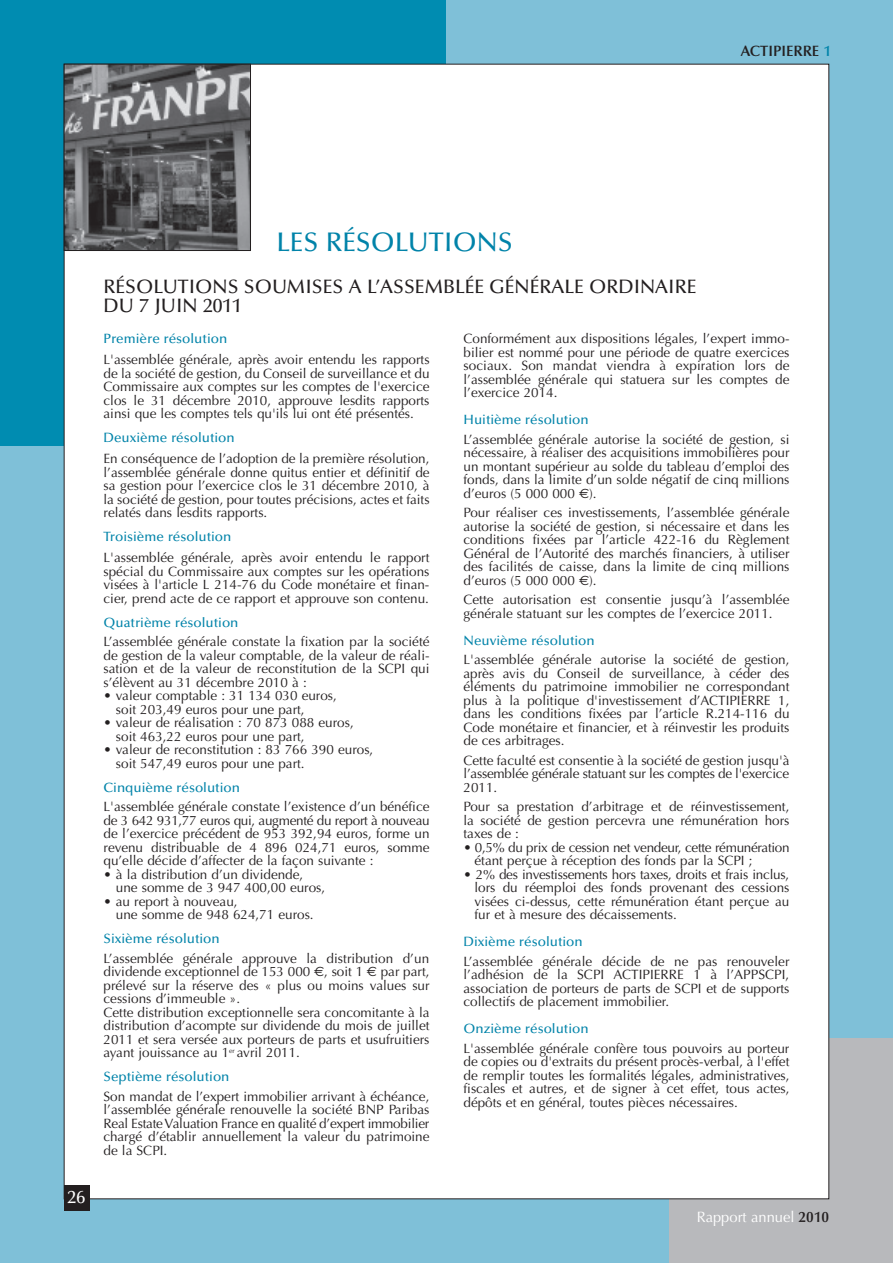
<style>
.page{position:relative;width:893px;height:1263px;background:#fff}
.page>*{position:absolute;margin:0;border:0;box-sizing:border-box;transform-origin:0 0}
.t1{font:500 27px "Optima";color:#0083a9}
.t2{font:500 19.5px/19.5px "Optima";color:#231f20}
.t3{font:500 18px "Optima";color:#fff}
.t4{font:15px "Optima";color:#fff}
.t5{font:600 15px "Optima";color:#231f20}
.t6{font:13.5px/13.5px "Optima";color:#231f20;text-align:justify}
.t7{font:500 13.5px "Optima";color:#0083a9}
.t8{font:13.5px/13.5px "Optima";letter-spacing:-.02em;color:#231f20}
.s1{color:#0083a9}
.s2{font-family:"Euro Sans"}
.s3{font-weight:600;color:#231f20}
</style>
<div class="page">
<div style="left:0;top:0;width:446px;height:64px;background:#008cb1"></div>
<div style="left:446px;top:0;width:447px;height:64px;background:#7fc0d8"></div>
<div style="left:0;top:0;width:64px;height:446px;background:#008cb1"></div>
<div style="left:0;top:446px;width:64px;height:763px;background:#7fc0d8"></div>
<div style="left:829px;top:51px;width:64px;height:987px;background:#7fc0d8"></div>
<div style="left:0;top:1199px;width:670px;height:64px;background:#7fc0d8"></div>
<div style="left:670px;top:1199px;width:223px;height:64px;background:#b8b9bc"></div>
<div style="left:829px;top:1038px;width:64px;height:223px;background:#b8b9bc"></div>
<img style="left:66px;top:66px;width:183px;height:183px">
<div style="left:64px;top:64px;width:187px;height:187px;border:1px solid #231f20"></div>
<div style="left:64px;top:1185px;width:25px;height:26px;background:#231f20"></div>
<p class="t5" style="left:741px;top:45px;width:92px">ACTIPIERRE <span class="s1">1</span></p>
<h3 class="t3" style="left:68px;top:1190px;width:19px">26</h3>
<h1 class="t1" style="left:276px;top:232px;width:238px">LES RÉSOLUTIONS</h1>
<h2 class="t2" style="left:104px;top:278px;width:594px">RÉSOLUTIONS SOUMISES A L’ASSEMBLÉE GÉNÉRALE ORDINAIRE<br>DU 7 JUIN 2011</h2>
<p class="t7" style="left:104px;top:333px;width:125px">Première résolution</p>
<p class="t6" style="left:104px;top:354px;width:327px">L'assemblée générale, après avoir entendu les rapports de la société de gestion, du Conseil de surveillance et du Commissaire aux comptes sur les comptes de l'exercice clos le 31 décembre 2010, approuve lesdits rapports ainsi que les comptes tels qu'ils lui ont été présentés.</p>
<p class="t7" style="left:104px;top:432px;width:133px">Deuxième résolution</p>
<p class="t6" style="left:104px;top:453px;width:328px">En conséquence de l’adoption de la première résolution, l’assemblée générale donne quitus entier et définitif de sa gestion pour l’exercice clos le 31 décembre 2010, à la société de gestion, pour toutes précisions, actes et faits relatés dans lesdits rapports.</p>
<p class="t7" style="left:104px;top:531px;width:129px">Troisième résolution</p>
<p class="t6" style="left:104px;top:552px;width:327px">L'assemblée générale, après avoir entendu le rapport spécial du Commissaire aux comptes sur les opérations visées à l'article L 214-76 du Code monétaire et finan&shy;cier, prend acte de ce rapport et approuve son contenu.</p>
<p class="t7" style="left:104px;top:617px;width:136px">Quatrième résolution</p>
<p class="t6" style="left:104px;top:636px;width:328px">L’assemblée générale constate la fixation par la société de gestion de la valeur comptable, de la valeur de réali&shy;sation et de la valeur de reconstitution de la SCPI qui s’élèvent au 31 décembre 2010 à :</p>
<p class="t6" style="left:116px;top:690px;width:222px;text-indent:-12px">• valeur comptable : 31 134 030 euros, soit 203,49 euros pour une part,</p>
<p class="t6" style="left:116px;top:717px;width:239px;text-indent:-12px">• valeur de réalisation : 70 873 088 euros, soit 463,22 euros pour une part,</p>
<p class="t6" style="left:116px;top:744px;width:259px;text-indent:-12px">• valeur de reconstitution : 83 766 390 euros, soit 547,49 euros pour une part.</p>
<p class="t7" style="left:104px;top:782px;width:138px">Cinquième résolution</p>
<p class="t6" style="left:104px;top:801px;width:328px">L'assemblée générale constate l’existence d’un bénéfice de 3 642 931,77 euros qui, augmenté du report à nouveau de l’exercice précédent de 953 392,94 euros, forme un revenu distribuable de 4 896 024,71 euros, somme qu’elle décide d’affecter de la façon suivante :</p>
<p class="t6" style="left:116px;top:869px;width:211px;text-indent:-12px">• à la distribution d’un dividende, une somme de 3 947 400,00 euros,</p>
<p class="t6" style="left:116px;top:896px;width:199px;text-indent:-12px">• au report à nouveau,<br>une somme de 948 624,71 euros.</p>
<p class="t7" style="left:104px;top:933px;width:118px">Sixième résolution</p>
<p class="t6" style="left:104px;top:953px;width:328px;text-align:left">L’assemblée générale approuve la distribution d’un dividende exceptionnel de 153 000 <span class="s2">€</span>, soit 1 <span class="s2">€</span> par part, prélevé sur la réserve des « plus ou moins values sur cessions d’immeuble ».<br>Cette distribution exceptionnelle sera concomitante à la distribution d’acompte sur dividende du mois de juillet 2011 et sera versée aux porteurs de parts et usufruitiers ayant jouissance au 1<sup>er</sup> avril 2011.</p>
<p class="t7" style="left:104px;top:1071px;width:127px">Septième résolution</p>
<p class="t6" style="left:104px;top:1091px;width:327px">Son mandat de l’expert immobilier arrivant à échéance, l’assemblée générale renouvelle la société BNP Paribas Real Estate Valuation France en qualité d’expert immobilier chargé d’établir annuellement la valeur du patrimoine de la SCPI.</p>
<p class="t6" style="left:463px;top:333px;width:327px">Conformément aux dispositions légales, l’expert immo&shy;bilier est nommé pour une période de quatre exercices sociaux. Son mandat viendra à expiration lors de l’assemblée générale qui statuera sur les comptes de l’exercice 2014.</p>
<p class="t7" style="left:463px;top:414px;width:127px">Huitième résolution</p>
<p class="t6" style="left:463px;top:434px;width:328px">L’assemblée générale autorise la société de gestion, si nécessaire, à réaliser des acquisitions immobilières pour un montant supérieur au solde du tableau d’emploi des fonds, dans la limite d’un solde négatif de cinq millions d’euros (5 000 000 <span class="s2">€</span>).</p>
<p class="t6" style="left:463px;top:507px;width:328px">Pour réaliser ces investissements, l’assemblée générale autorise la société de gestion, si nécessaire et dans les conditions fixées par l’article 422-16 du Règlement Général de l’Autorité des marchés financiers, à utiliser des facilités de caisse, dans la limite de cinq millions d’euros (5 000 000 <span class="s2">€</span>).</p>
<p class="t6" style="left:463px;top:594px;width:327px">Cette autorisation est consentie jusqu’à l’assemblée générale statuant sur les comptes de l’exercice 2011.</p>
<p class="t7" style="left:463px;top:635px;width:133px">Neuvième résolution</p>
<p class="t6" style="left:463px;top:654px;width:328px">L'assemblée générale autorise la société de gestion, après avis du Conseil de surveillance, à céder des éléments du patrimoine immobilier ne correspondant plus à la politique d'investissement d’ACTIPIERRE 1, dans les conditions fixées par l’article R.214-116 du Code monétaire et financier, et à réinvestir les produits de ces arbitrages.</p>
<p class="t6" style="left:463px;top:755px;width:327px">Cette faculté est consentie à la société de gestion jusqu'à l’assemblée générale statuant sur les comptes de l'exercice 2011.</p>
<p class="t6" style="left:463px;top:801px;width:328px">Pour sa prestation d’arbitrage et de réinvestissement, la société de gestion percevra une rémunération hors taxes de :</p>
<p class="t8" style="left:475px;top:842px;width:317px;text-indent:-11px">• 0,5% du prix de cession net vendeur, cette rémunération étant perçue à réception des fonds par la SCPI ;</p>
<p class="t6" style="left:475px;top:869px;width:316px;text-indent:-11px">• 2% des investissements hors taxes, droits et frais inclus, lors du réemploi des fonds provenant des cessions visées ci-dessus, cette rémunération étant perçue au fur et à mesure des décaissements.</p>
<p class="t7" style="left:463px;top:936px;width:121px">Dixième résolution</p>
<p class="t6" style="left:463px;top:956px;width:327px">L’assemblée générale décide de ne pas renouveler l’adhésion de la SCPI ACTIPIERRE 1 à l’APPSCPI, association de porteurs de parts de SCPI et de supports collectifs de placement immobilier.</p>
<p class="t7" style="left:463px;top:1023px;width:127px">Onzième résolution</p>
<p class="t6" style="left:463px;top:1043px;width:327px">L'assemblée générale confère tous pouvoirs au porteur de copies ou d'extraits du présent procès-verbal, à l'effet de remplir toutes les formalités légales, administratives, fiscales et autres, et de signer à cet effet, tous actes, dépôts et en général, toutes pièces nécessaires.</p>
<p class="t4" style="left:697px;top:1211px;width:134px">Rapport annuel <span class="s3">2010</span></p>
</div>
